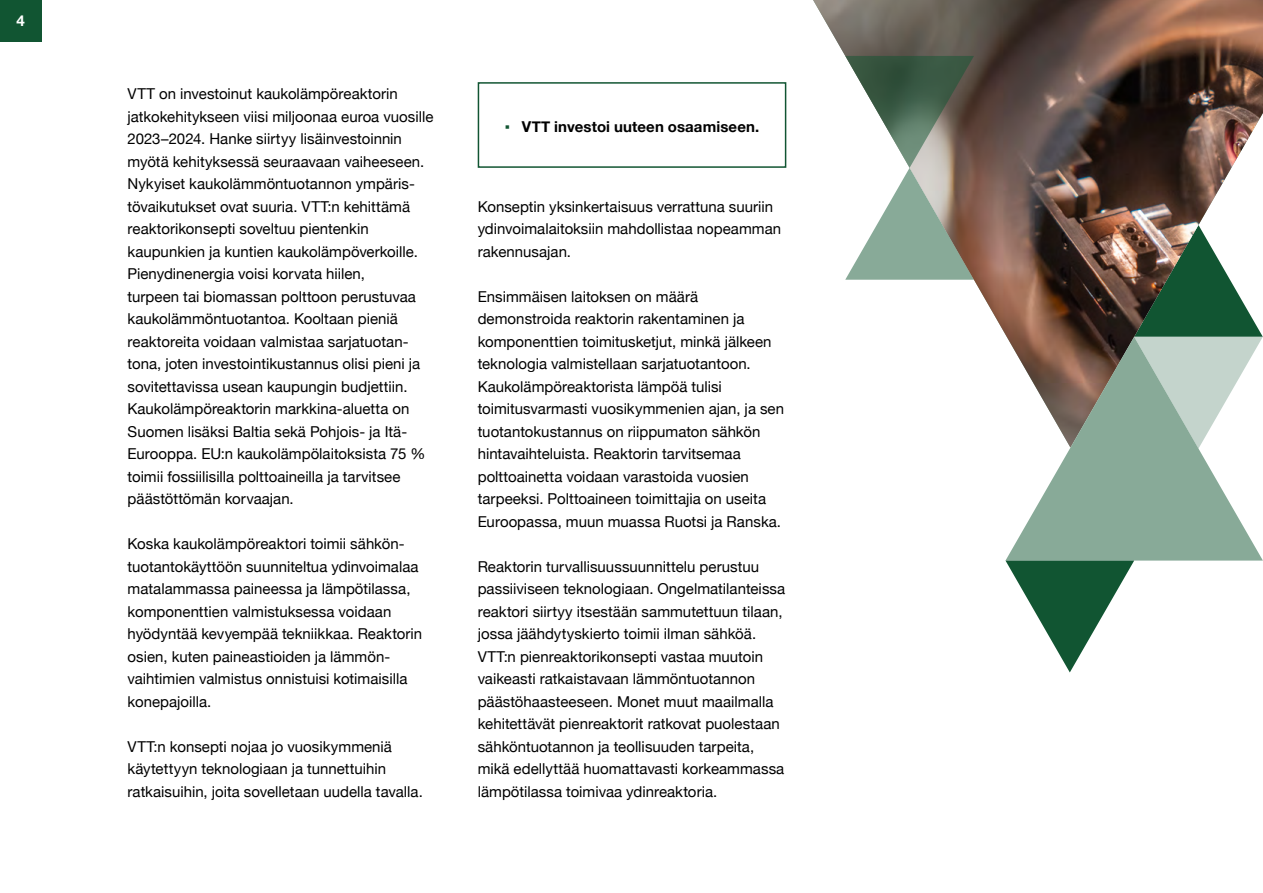
<style>
.page{position:relative;width:1263px;height:893px;background:#fff}
.page>*{position:absolute;margin:0;border:0;box-sizing:border-box;transform-origin:0 0}
.t1{font:15px/22.5px "Helvetica Neue";color:#000}
.t2{font:700 15px "Helvetica Neue";letter-spacing:.01em;color:#000}
.t3{font:700 15px "Helvetica Neue";color:#fff}
.s1{font-family:"Arial";font-weight:400;color:#115532}
</style>
<div class="page">
<img style="left:813px;top:0;width:450px;height:337px">
<div style="left:0;top:0;width:41px;height:41px;background:#115532"></div>
<svg style="left:845px;top:56px;width:129px;height:224px"></svg>
<svg style="left:1005px;top:337px;width:258px;height:224px;fill:#88aa98"></svg>
<svg style="left:1005px;top:561px;width:129px;height:111px"></svg>
<div style="left:478px;top:82px;width:308px;height:86px;border:2px solid #115532"></div>
<p class="t3" style="left:16px;top:9px;width:10px">4</p>
<p class="t1" style="left:128px;top:83px;width:307px">VTT on investoinut kaukolämpöreaktorin jatkokehitykseen viisi miljoonaa euroa vuosille 2023–2024. Hanke siirtyy lisäinvestoinnin myötä kehityksessä seuraavaan vaiheeseen.<br>Nykyiset kaukolämmöntuotannon ympäris&shy;tövaikutukset ovat suuria. VTT:n kehittämä reaktorikonsepti soveltuu pientenkin kaupunkien ja kuntien kaukolämpöverkoille.<br>Pienydinenergia voisi korvata hiilen,<br>turpeen tai biomassan polttoon perustuvaa kaukolämmöntuotantoa. Kooltaan pieniä reaktoreita voidaan valmistaa sarjatuotan&shy;tona, joten investointikustannus olisi pieni ja sovitettavissa usean kaupungin budjettiin.<br>Kaukolämpöreaktorin markkina-aluetta on Suomen lisäksi Baltia sekä Pohjois- ja Itä-Eurooppa. EU:n kaukolämpölaitoksista 75 % toimii fossiilisilla polttoaineilla ja tarvitsee päästöttömän korvaajan.</p>
<p class="t1" style="left:128px;top:533px;width:296px">Koska kaukolämpöreaktori toimii sähkön&shy;tuotantokäyttöön suunniteltua ydinvoimalaa matalammassa paineessa ja lämpötilassa, komponenttien valmistuksessa voidaan hyödyntää kevyempää tekniikkaa. Reaktorin osien, kuten paineastioiden ja lämmön&shy;vaihtimien valmistus onnistuisi kotimaisilla konepajoilla.</p>
<p class="t1" style="left:128px;top:736px;width:297px">VTT:n konsepti nojaa jo vuosikymmeniä käytettyyn teknologiaan ja tunnettuihin ratkaisuihin, joita sovelletaan uudella tavalla.</p>
<p class="t2" style="left:505px;top:115px;width:256px"><span class="s1">▪</span> VTT investoi uuteen osaamiseen.</p>
<p class="t1" style="left:478px;top:196px;width:305px">Konseptin yksinkertaisuus verrattuna suuriin ydinvoimalaitoksiin mahdollistaa nopeamman rakennusajan.</p>
<p class="t1" style="left:478px;top:286px;width:308px">Ensimmäisen laitoksen on määrä demonstroida reaktorin rakentaminen ja komponenttien toimitusketjut, minkä jälkeen teknologia valmistellaan sarjatuotantoon.<br>Kaukolämpöreaktorista lämpöä tulisi toimitusvarmasti vuosikymmenien ajan, ja sen tuotantokustannus on riippumaton sähkön hintavaihteluista. Reaktorin tarvitsemaa polttoainetta voidaan varastoida vuosien tarpeeksi. Polttoaineen toimittajia on useita Euroopassa, muun muassa Ruotsi ja Ranska.</p>
<p class="t1" style="left:478px;top:556px;width:309px">Reaktorin turvallisuussuunnittelu perustuu passiiviseen teknologiaan. Ongelmatilanteissa reaktori siirtyy itsestään sammutettuun tilaan, jossa jäähdytyskierto toimii ilman sähköä.<br>VTT:n pienreaktorikonsepti vastaa muutoin vaikeasti ratkaistavaan lämmöntuotannon päästöhaasteeseen. Monet muut maailmalla kehitettävät pienreaktorit ratkovat puolestaan sähköntuotannon ja teollisuuden tarpeita, mikä edellyttää huomattavasti korkeammassa lämpötilassa toimivaa ydinreaktoria.</p>
</div>
